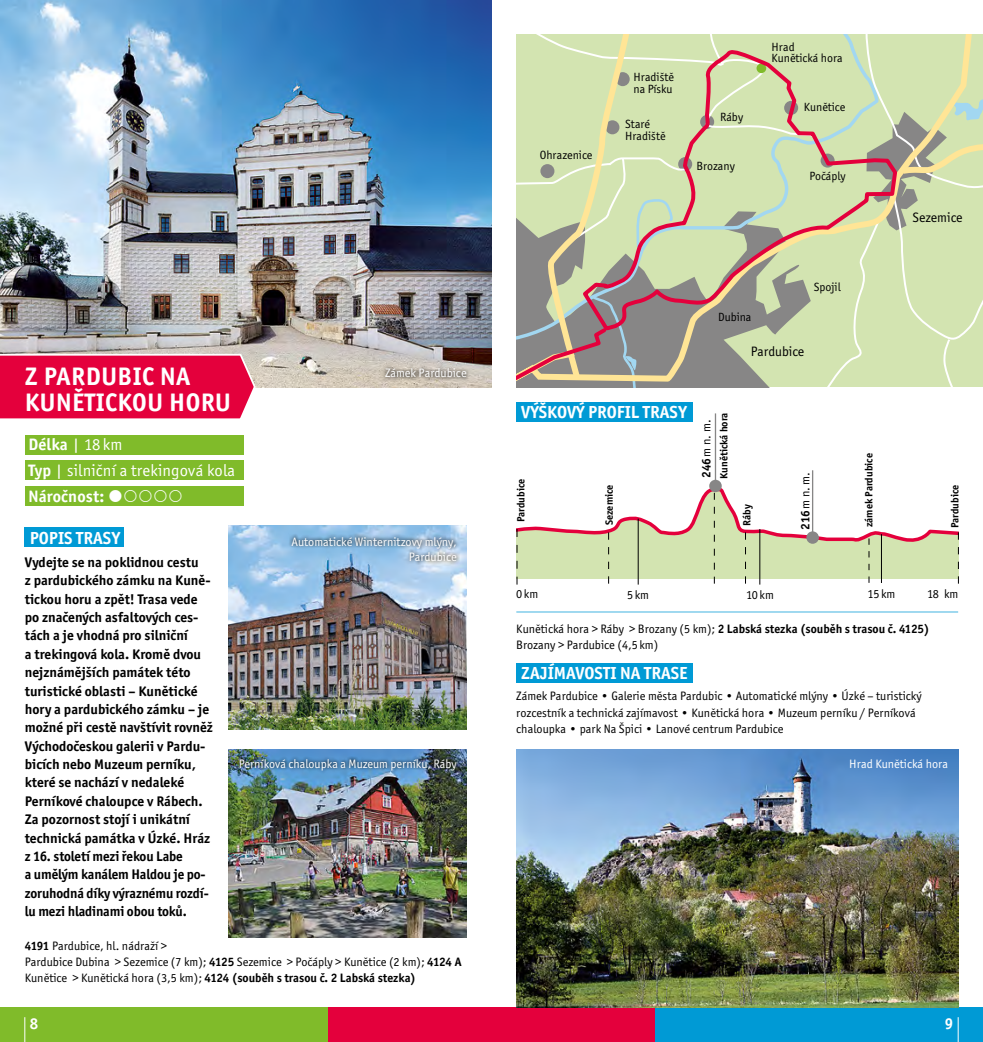
<style>
.page{position:relative;width:983px;height:1042px;background:#fff}
.page>*{position:absolute;margin:0;border:0;box-sizing:border-box;transform-origin:0 0}
.t1{font:700 25.38px/26.2px "Officina San Itc TCE";letter-spacing:.02em;color:#fff}
.t2{font:700 17.5px "Officina San Itc TCE";color:#fff}
.t3{font:16.62px/25.9px "Officina San Itc TCE";letter-spacing:.01em;color:#fff}
.t4{font:700 15.75px "Officina Ser Itc TCE";color:#fff}
.t5{font:700 14px/18.4px "Officina San Itc TCE";color:#000}
.t6{font:13.65px "Officina San Itc TCE";color:#000}
.t7{font:12.25px/16.1px "Officina San Itc TCE";color:#000}
.t8{font:12.25px/15.8px "Officina San Itc TCE";color:#fff;text-align:right}
.t9{font:11.9px/11.9px "Officina San Itc TCE";color:#000}
.t10{font:700 10.5px "Officina San Itc TCE";color:#000}
.s1{font-weight:700}
</style>
<div class="page">
<div style="left:0;top:1007px;width:327px;height:35px;background:#80bb2a"></div>
<div style="left:327px;top:1007px;width:328px;height:35px;background:#e4003c"></div>
<div style="left:655px;top:1007px;width:327px;height:35px;background:#009ad5"></div>
<svg style="left:24px;top:1017px;width:1px;height:25px"></svg>
<svg style="left:957px;top:1017px;width:1px;height:25px"></svg>
<hr style="left:811px;top:470px;width:2px;height:62px;background:#878686">
<hr style="left:714px;top:413px;width:2px;height:68px;background:#878686">
<div style="left:709px;top:480px;width:12px;height:12px;background:#878686;border-radius:50%"></div>
<svg style="left:516px;top:488px;width:442px;height:96px"></svg>
<div style="left:516px;top:663px;width:176px;height:20px;background:#009ad5"></div>
<div style="left:25px;top:435px;width:218px;height:20px;background:#80bb2a"></div>
<div style="left:25px;top:460px;width:218px;height:20px;background:#80bb2a"></div>
<div style="left:25px;top:486px;width:218px;height:20px;background:#80bb2a"></div>
<img style="left:0;top:0;width:491px;height:387px">
<div style="left:25px;top:527px;width:99px;height:19px;background:#009ad5"></div>
<svg style="left:0;top:353px;width:256px;height:66px;background:#e41249"></svg>
<hr style="left:516px;top:611px;width:441px;height:1px;background:#009ad5">
<img style="left:516px;top:749px;width:441px;height:258px">
<img style="left:228px;top:526px;width:238px;height:203px">
<div style="left:288px;top:532px;width:171px;height:33px;background:#000;opacity:.95"></div>
<img style="left:228px;top:749px;width:238px;height:189px">
<div style="left:236px;top:755px;width:223px;height:19px;background:#000;opacity:.95"></div>
<div style="left:516px;top:402px;width:176px;height:20px;background:#009ad5"></div>
<svg style="left:516px;top:35px;width:466px;height:352px;background:#c2cba6"></svg>
<svg style="left:579px;top:46px;width:320px;height:282px;background:#cacda7"></svg>
<div style="left:381px;top:364px;width:88px;height:17px;background:#000;opacity:.95"></div>
<h1 class="t1" style="left:25px;top:363px;width:207px">Z PARDUBIC NA<br>KUNĚTICKOU HORU</h1>
<p class="t8" style="left:385px;top:365px;width:83px">Zámek Pardubice</p>
<p class="t3" style="left:28px;top:432px;width:208px"><span class="s1">Délka</span> | 18 km<br><span class="s1">Typ</span> | silniční a trekingová kola<br><span class="s1">Náročnost:</span></p>
<p class="t2" style="left:30px;top:527px;width:92px">POPIS TRASY</p>
<p class="t5" style="left:25px;top:553px;width:189px">Vydejte se na poklidnou cestu<br>z pardubického zámku na Kuně&shy;tickou horu a zpět! Trasa vede po značených asfaltových ces&shy;tách a je vhodná pro silniční<br>a trekingová kola. Kromě dvou nejznámějších památek této turistické oblasti – Kunětické hory a pardubického zámku – je možné při cestě navštívit rovněž<br>Východočeskou galerii v Pardu&shy;bicích nebo Muzeum perníku, které se nachází v nedaleké<br>Perníkové chaloupce v Rábech.<br>Za pozornost stojí i unikátní technická památka v Úzké. Hráz z 16. století mezi řekou Labe<br>a umělým kanálem Haldou je po&shy;zoruhodná díky výraznému rozdí&shy;lu mezi hladinami obou toků.</p>
<p class="t7" style="left:25px;top:937px;width:438px"><span class="s1">4191</span> Pardubice, hl. nádraží &gt;<br>Pardubice Dubina &gt; Sezemice (7 km); <span class="s1">4125</span> Sezemice &gt; Počáply &gt; Kunětice (2 km); <span class="s1">4124 A<br></span>Kunětice &gt; Kunětická hora (3,5 km); <span class="s1">4124 (souběh s trasou č. 2 Labská stezka)</span></p>
<p class="t8" style="left:291px;top:534px;width:167px">Automatické Winternitzovy mlýny,<br>Pardubice</p>
<p class="t8" style="left:239px;top:756px;width:219px">Perníková chaloupka a Muzeum perníku, Ráby</p>
<p class="t9" style="left:539px;top:149px;width:54px">Ohrazenice</p>
<p class="t9" style="left:633px;top:71px;width:42px">Hradiště na Písku</p>
<p class="t9" style="left:625px;top:118px;width:42px">Staré<br>Hradiště</p>
<p class="t9" style="left:720px;top:111px;width:24px">Ráby</p>
<p class="t9" style="left:696px;top:160px;width:40px">Brozany</p>
<p class="t9" style="left:771px;top:41px;width:73px">Hrad<br>Kunětická hora</p>
<p class="t9" style="left:803px;top:101px;width:43px">Kunětice</p>
<p class="t9" style="left:809px;top:170px;width:38px">Počáply</p>
<p class="t9" style="left:717px;top:311px;width:35px">Dubina</p>
<p class="t6" style="left:750px;top:343px;width:55px">Pardubice</p>
<p class="t9" style="left:813px;top:281px;width:29px">Spojil</p>
<p class="t2" style="left:521px;top:401px;width:167px">VÝŠKOVÝ PROFIL TRASY</p>
<p class="t10" style="left:514px;top:522px;width:45px;rotate:-90deg">Pardubice</p>
<p class="t10" style="left:602px;top:525px;width:42px;rotate:-90deg">Sezemice</p>
<p class="t7" style="left:698px;top:478px;width:59px;rotate:-90deg"><span class="s1">246</span>m n. m.</p>
<p class="t10" style="left:717px;top:479px;width:68px;rotate:-90deg">Kunětická hora</p>
<p class="t10" style="left:740px;top:526px;width:23px;rotate:-90deg">Ráby</p>
<p class="t7" style="left:797px;top:529px;width:59px;rotate:-90deg"><span class="s1">216</span>m n. m.</p>
<p class="t10" style="left:862px;top:527px;width:75px;rotate:-90deg">zámek Pardubice</p>
<p class="t6" style="left:912px;top:210px;width:52px">Sezemice</p>
<p class="t10" style="left:948px;top:528px;width:45px;rotate:-90deg">Pardubice</p>
<p class="t7" style="left:516px;top:585px;width:23px">0km</p>
<p class="t7" style="left:627px;top:587px;width:23px">5km</p>
<p class="t7" style="left:867px;top:585px;width:29px">15 km</p>
<p class="t7" style="left:926px;top:585px;width:33px">18 km</p>
<p class="t7" style="left:746px;top:587px;width:29px">10 km</p>
<p class="t7" style="left:516px;top:621px;width:414px">Kunětická hora &gt; Ráby &gt; Brozany (5 km); <span class="s1">2 Labská stezka (souběh s trasou č. 4125)<br></span>Brozany &gt; Pardubice (4,5km)</p>
<p class="t2" style="left:521px;top:662px;width:168px">ZAJÍMAVOSTI NA TRASE</p>
<p class="t7" style="left:516px;top:688px;width:406px">Zámek Pardubice • Galerie města Pardubic • Automatické mlýny • Úzké – turistický rozcestník a technická zajímavost • Kunětická hora • Muzeum perníku / Perníková chaloupka • park Na Špici • Lanové centrum Pardubice</p>
<p class="t8" style="left:849px;top:756px;width:100px">Hrad Kunětická hora</p>
<p class="t4" style="left:30px;top:1014px;width:10px">8</p>
<p class="t4" style="left:944px;top:1014px;width:10px">9</p>
</div>
